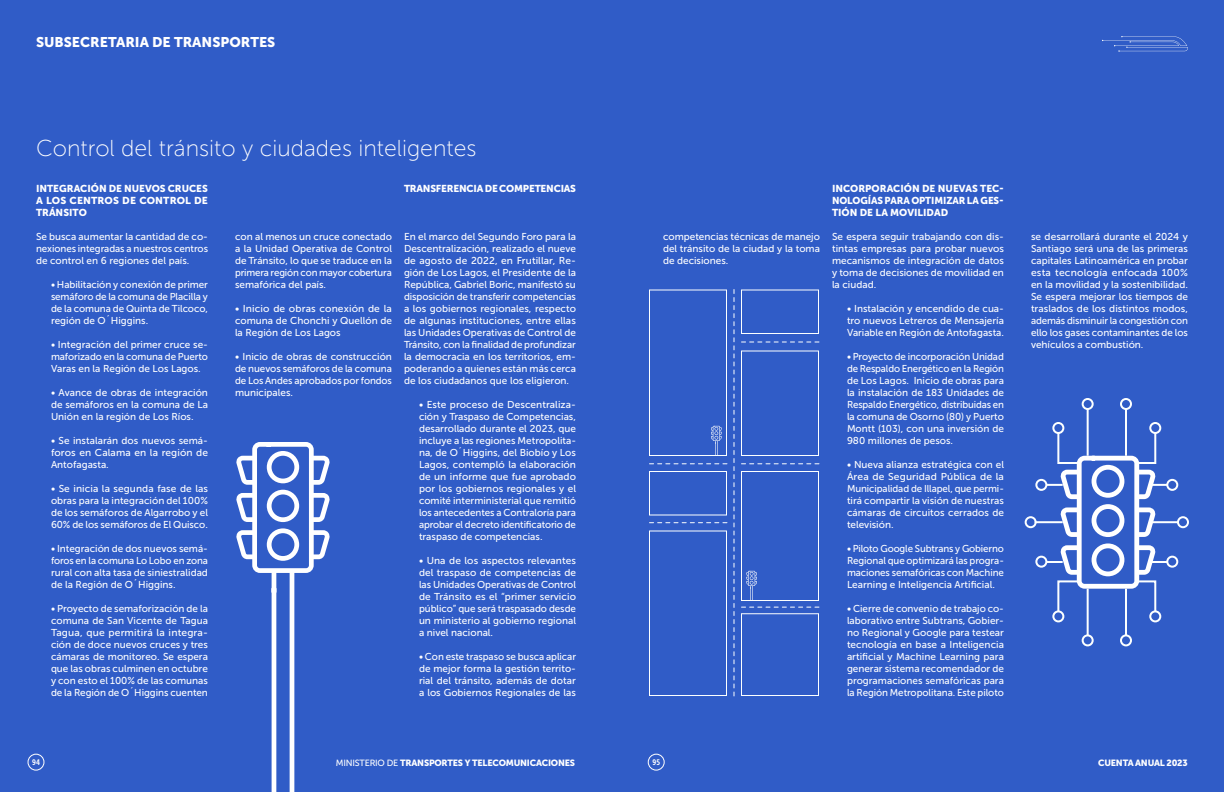
<style>
.page{position:relative;width:1224px;height:792px;background:#305cc7}
.page>*{position:absolute;margin:0;border:0;box-sizing:border-box;transform-origin:0 0}
.t1{font:23px "Museo Sans 100";color:#fff}
.t2{font:14px "Museo Sans 900";color:#fff}
.t3{font:10px/12px "Museo Sans 500";color:#fff;text-align:justify}
.t4{font:10px/12px "Museo Sans 900";color:#fff;text-align:justify}
.t5{font:10px "Museo Sans 900";letter-spacing:-.02em;color:#fff}
.t6{font:9px "Museo Sans 900";letter-spacing:-.025em;color:#fff}
.t7{font:8px "Museo Sans Cond 700";color:#fff}
.s1{font-family:"Museo Sans 500"}
</style>
<div class="page">
<div style="left:28px;top:754px;width:16px;height:16px;border:1px solid #fff;border-radius:50%"></div>
<div style="left:648px;top:754px;width:16px;height:16px;border:1px solid #fff;border-radius:50%"></div>
<svg style="left:1102px;top:36px;width:86px;height:16px"></svg>
<svg style="left:236px;top:442px;width:94px;height:350px"></svg>
<div style="left:649px;top:290px;width:78px;height:166px;border:1px solid #fcffff"></div>
<div style="left:649px;top:471px;width:78px;height:45px;border:1px solid #fcffff"></div>
<div style="left:649px;top:530px;width:78px;height:166px;border:1px solid #fcffff"></div>
<div style="left:741px;top:290px;width:78px;height:44px;border:1px solid #fcffff"></div>
<div style="left:741px;top:350px;width:78px;height:106px;border:1px solid #fcffff"></div>
<div style="left:741px;top:471px;width:78px;height:130px;border:1px solid #fcffff"></div>
<div style="left:741px;top:613px;width:78px;height:83px;border:1px solid #fcffff"></div>
<svg style="left:734px;top:290px;width:1px;height:406px"></svg>
<svg style="left:742px;top:342px;width:77px;height:1px"></svg>
<svg style="left:742px;top:463px;width:77px;height:1px"></svg>
<svg style="left:742px;top:607px;width:77px;height:1px"></svg>
<svg style="left:650px;top:463px;width:77px;height:1px"></svg>
<svg style="left:650px;top:522px;width:77px;height:1px"></svg>
<svg style="left:711px;top:426px;width:11px;height:30px"></svg>
<svg style="left:746px;top:571px;width:11px;height:30px"></svg>
<hr style="left:1125px;top:589px;width:2px;height:46px;background:#fcffff">
<hr style="left:1151px;top:521px;width:28px;height:2px;background:#fcffff">
<hr style="left:1125px;top:409px;width:2px;height:47px;background:#fcffff">
<div style="left:1120px;top:398px;width:12px;height:12px;border:2px solid #fcffff;border-radius:50%"></div>
<div style="left:1120px;top:634px;width:12px;height:12px;border:2px solid #fcffff;border-radius:50%"></div>
<div style="left:1149px;top:422px;width:12px;height:12px;border:2px solid #fcffff;border-radius:50%"></div>
<div style="left:1149px;top:610px;width:12px;height:12px;border:2px solid #fcffff;border-radius:50%"></div>
<div style="left:1177px;top:516px;width:12px;height:12px;border:2px solid #fcffff;border-radius:50%"></div>
<div style="left:1166px;top:479px;width:12px;height:12px;border:2px solid #fcffff;border-radius:50%"></div>
<div style="left:1166px;top:556px;width:12px;height:12px;border:2px solid #fcffff;border-radius:50%"></div>
<hr style="left:1087px;top:589px;width:2px;height:46px;background:#fcffff">
<hr style="left:1035px;top:521px;width:28px;height:2px;background:#fcffff">
<hr style="left:1087px;top:409px;width:2px;height:47px;background:#fcffff">
<div style="left:1082px;top:398px;width:12px;height:12px;border:2px solid #fcffff;border-radius:50%"></div>
<div style="left:1082px;top:634px;width:12px;height:12px;border:2px solid #fcffff;border-radius:50%"></div>
<div style="left:1052px;top:422px;width:12px;height:12px;border:2px solid #fcffff;border-radius:50%"></div>
<div style="left:1052px;top:610px;width:12px;height:12px;border:2px solid #fcffff;border-radius:50%"></div>
<div style="left:1025px;top:516px;width:12px;height:12px;border:2px solid #fcffff;border-radius:50%"></div>
<div style="left:1035px;top:479px;width:12px;height:12px;border:2px solid #fcffff;border-radius:50%"></div>
<div style="left:1035px;top:556px;width:12px;height:12px;border:2px solid #fcffff;border-radius:50%"></div>
<svg style="left:1047px;top:430px;width:120px;height:184px"></svg>
<h2 class="t2" style="left:36px;top:34px;width:241px">SUBSECRETARIA DE TRANSPORTES</h2>
<h1 class="t1" style="left:36px;top:136px;width:442px">Control del tránsito y ciudades inteligentes</h1>
<p class="t4" style="left:36px;top:182px;width:174px">INTEGRACIÓN DE NUEVOS CRUCES A LOS CENTROS DE CONTROL DE TRÁNSITO</p>
<p class="t3" style="left:36px;top:231px;width:174px">Se busca aumentar la cantidad de co&shy;nexiones integradas a nuestros centros de control en 6 regiones del país.</p>
<p class="t3" style="left:51px;top:279px;width:158px">• Habilitación y conexión de primer semáforo de la comuna de Placilla y de la comuna de Quinta de Tilcoco, región de O´Higgins.</p>
<p class="t3" style="left:51px;top:339px;width:159px">• Integración del primer cruce se&shy;maforizado en la comuna de Puerto Varas en la Región de Los Lagos.</p>
<p class="t3" style="left:51px;top:387px;width:159px">• Avance de obras de integración de semáforos en la comuna de La Unión en la región de Los Ríos.</p>
<p class="t3" style="left:51px;top:435px;width:159px">• Se instalarán dos nuevos semá&shy;foros en Calama en la región de Antofagasta.</p>
<p class="t3" style="left:51px;top:483px;width:159px">• Se inicia la segunda fase de las obras para la integración del 100% de los semáforos de Algarrobo y el 60% de los semáforos de El Quisco.</p>
<p class="t3" style="left:51px;top:543px;width:159px">• Integración de dos nuevos semá&shy;foros en la comuna Lo Lobo en zona rural con alta tasa de siniestralidad de la Región de O´Higgins.</p>
<p class="t3" style="left:51px;top:603px;width:159px">• Proyecto de semaforización de la comuna de San Vicente de Tagua Tagua, que permitirá la integra&shy;ción de doce nuevos cruces y tres cámaras de monitoreo. Se espera que las obras culminen en octubre y con esto el 100% de las comunas de la Región de O´Higgins cuenten</p>
<p class="t5" style="left:404px;top:183px;width:174px">TRANSFERENCIA DE COMPETENCIAS</p>
<p class="t3" style="left:235px;top:231px;width:159px">con al menos un cruce conectado a la Unidad Operativa de Control de Tránsito, lo que se traduce en la primera región con mayor cobertura semafórica del país.</p>
<p class="t3" style="left:235px;top:303px;width:158px">• Inicio de obras conexión de la comuna de Chonchi y Quellón de la Región de Los Lagos</p>
<p class="t3" style="left:235px;top:351px;width:159px">• Inicio de obras de construcción de nuevos semáforos de la comuna de Los Andes aprobados por fondos municipales.</p>
<p class="t3" style="left:404px;top:231px;width:174px">En el marco del Segundo Foro para la Descentralización, realizado el nueve de agosto de 2022, en Frutillar, Re&shy;gión de Los Lagos, el Presidente de la República, Gabriel Boric, manifestó su disposición de transferir competencias a los gobiernos regionales, respecto de algunas instituciones, entre ellas las Unidades Operativas de Control de Tránsito, con la finalidad de profundizar la democracia en los territorios, em&shy;poderando a quienes están más cerca de los ciudadanos que los eligieron.</p>
<p class="t3" style="left:419px;top:399px;width:159px">• Este proceso de Descentraliza&shy;ción y Traspaso de Competencias, desarrollado durante el 2023, que incluye a las regiones Metropolita&shy;na, de O´Higgins, del Biobío y Los Lagos, contempló la elaboración de un informe que fue aprobado por los gobiernos regionales y el comité interministerial que remitió los antecedentes a Contraloría para aprobar el decreto identificatorio de traspaso de competencias.</p>
<p class="t3" style="left:419px;top:555px;width:159px">• Una de los aspectos relevantes del traspaso de competencias de las Unidades Operativas de Control de Tránsito es el “primer servicio público” que será traspasado desde un ministerio al gobierno regional a nivel nacional.</p>
<p class="t3" style="left:419px;top:651px;width:159px">• Con este traspaso se busca aplicar de mejor forma la gestión territo&shy;rial del tránsito, además de dotar a los Gobiernos Regionales de las</p>
<p class="t4" style="left:832px;top:182px;width:174px">INCORPORACIÓN DE NUEVAS TEC-NOLOGÍAS PARA OPTIMIZAR LA GES-TIÓN DE LA MOVILIDAD</p>
<p class="t3" style="left:832px;top:231px;width:174px">Se espera seguir trabajando con dis&shy;tintas empresas para probar nuevos mecanismos de integración de datos y toma de decisiones de movilidad en la ciudad.</p>
<p class="t3" style="left:847px;top:303px;width:158px">• Instalación y encendido de cua&shy;tro nuevos Letreros de Mensajería Variable en Región de Antofagasta.</p>
<p class="t3" style="left:847px;top:351px;width:159px">• Proyecto de incorporación Unidad de Respaldo Energético en la Región de Los Lagos. Inicio de obras para la instalación de 183 Unidades de Respaldo Energético, distribuidas en la comuna de Osorno (80) y Puerto Montt (103), con una inversión de 980 millones de pesos.</p>
<p class="t3" style="left:847px;top:459px;width:159px">• Nueva alianza estratégica con el Área de Seguridad Pública de la Municipalidad de Illapel, que permi&shy;tirá compartir la visión de nuestras cámaras de circuitos cerrados de televisión.</p>
<p class="t3" style="left:847px;top:543px;width:159px">• Piloto Google Subtrans y Gobierno Regional que optimizará las progra&shy;maciones semafóricas con Machine Learning e Inteligencia Artificial.</p>
<p class="t3" style="left:847px;top:603px;width:159px">• Cierre de convenio de trabajo co&shy;laborativo entre Subtrans, Gobier&shy;no Regional y Google para testear tecnología en base a Inteligencia artificial y Machine Learning para generar sistema recomendador de programaciones semafóricas para la Región Metropolitana. Este piloto</p>
<p class="t3" style="left:663px;top:231px;width:159px">competencias técnicas de manejo del tránsito de la ciudad y la toma de decisiones.</p>
<p class="t3" style="left:1031px;top:231px;width:159px">se desarrollará durante el 2024 y Santiago será una de las primeras capitales Latinoamérica en probar esta tecnología enfocada 100% en la movilidad y la sostenibilidad.<br>Se espera mejorar los tiempos de traslados de los distintos modos, además disminuir la congestión con ello los gases contaminantes de los vehículos a combustión.</p>
<p class="t7" style="left:32px;top:758px;width:9px">94</p>
<p class="t6" style="left:336px;top:757px;width:241px"><span class="s1">MINISTERIO DE</span> TRANSPORTES Y TELECOMUNICACIONES</p>
<p class="t7" style="left:652px;top:758px;width:9px">95</p>
<p class="t6" style="left:1098px;top:757px;width:91px">CUENTA ANUAL 2023</p>
</div>
